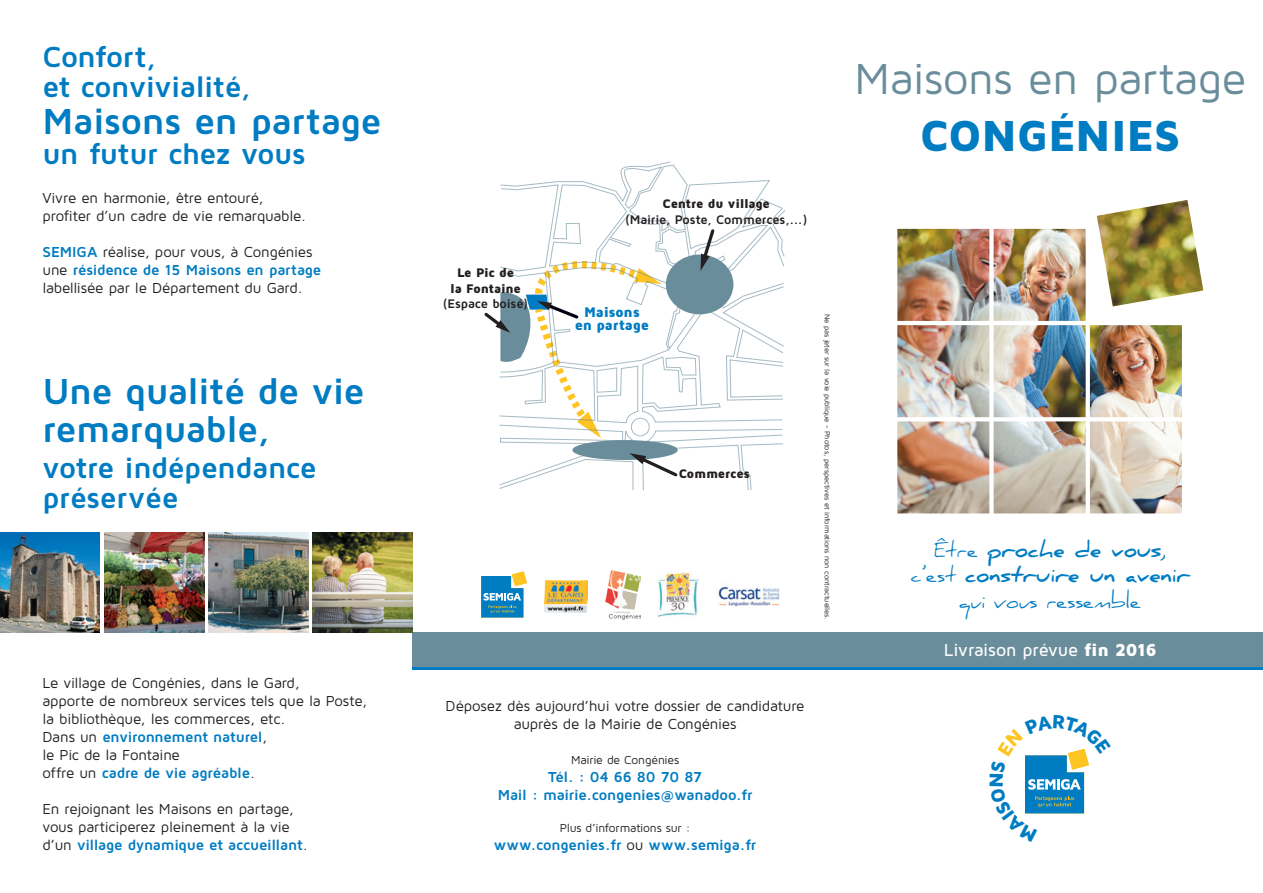
<style>
.page{position:relative;width:1263px;height:893px;background:#fff}
.page>*{position:absolute;margin:0;border:0;box-sizing:border-box;transform-origin:0 0}
.t1{font:45px "Maven Pro";letter-spacing:-.01em;color:#6a8d9b}
.t2{font:900 45px "Maven Pro";letter-spacing:-.005em;color:#007cc2}
.t3{font:700 37.5px/37.5px "Maven Pro";letter-spacing:-.015em;color:#007cc2}
.t4{font:700 30px/30px "Maven Pro";letter-spacing:-.01em;color:#007cc2}
.t5{font:700 21px/25.2px "Daniel";color:#007cc2;text-align:center}
.t6{font:500 18px "Maven Pro";letter-spacing:-.015em;color:#fff}
.t7{font:15px/18px "Maven Pro";letter-spacing:-.015em;color:#231f20}
.t8{font:700 15px/18px "Maven Pro";letter-spacing:-.01em;color:#007cc2;text-align:center}
.t9{font:900 14.55px/13.4px "Maven Pro";letter-spacing:-.01em;color:#007cc2;text-align:center}
.t10{font:900 12.9px/15.5px "Maven Pro";letter-spacing:-.015em;color:#231f20;text-align:center}
.t11{font:700 12.9px "Maven Pro";letter-spacing:-.015em;color:#231f20}
.t12{font:12px "Maven Pro";letter-spacing:-.015em;color:#231f20}
.t13{font:7.5px "Maven Pro";letter-spacing:-.015em;color:#231f20}
.s1{font-weight:700;color:#007cc2}
.s2{font-weight:400;color:#231f20}
.s3{font-weight:400}
.s4{font-weight:900}
</style>
<div class="page">
<svg style="left:412px;top:666px;width:851px;height:4px;background:#1a80b8"></svg>
<div style="left:412px;top:632px;width:851px;height:34px;background:#6a8d9b"></div>
<svg style="left:484px;top:162px;width:301px;height:328px"></svg>
<svg style="left:481px;top:571px;width:46px;height:47px"></svg>
<img style="left:658px;top:572px;width:42px;height:45px">
<img style="left:718px;top:586px;width:62px;height:20px">
<img style="left:605px;top:570px;width:36px;height:50px">
<img style="left:544px;top:581px;width:44px;height:31px">
<img style="left:0;top:532px;width:100px;height:100px">
<img style="left:208px;top:532px;width:100px;height:100px">
<img style="left:313px;top:532px;width:99px;height:100px">
<img style="left:104px;top:532px;width:100px;height:100px">
<img style="left:897px;top:200px;width:306px;height:313px">
<svg style="left:1025px;top:748px;width:64px;height:66px"></svg>
<h3 class="t4" style="left:43px;top:40px;width:210px">Confort,<br>et convivialité,</h3>
<h2 class="t3" style="left:43px;top:101px;width:340px">Maisons en partage</h2>
<h3 class="t4" style="left:43px;top:138px;width:265px">un futur chez vous</h3>
<p class="t7" style="left:43px;top:189px;width:265px">Vivre en harmonie, être entouré, profiter d’un cadre de vie remarquable.</p>
<p class="t7" style="left:43px;top:243px;width:280px"><span class="s1">SEMIGA</span> réalise, pour vous, à Congénies une <span class="s1">résidence de 15 Maisons en partage </span>labellisée par le Département du Gard.</p>
<h2 class="t3" style="left:43px;top:371px;width:324px">Une qualité de vie remarquable,</h2>
<h3 class="t4" style="left:43px;top:451px;width:275px">votre indépendance préservée</h3>
<p class="t7" style="left:43px;top:674px;width:326px">Le village de Congénies, dans le Gard,<br>apporte de nombreux services tels que la Poste, la bibliothèque, les commerces, etc.<br>Dans un <span class="s1">environnement naturel</span>,<br>le Pic de la Fontaine<br>offre un <span class="s1">cadre de vie agréable</span>.</p>
<p class="t7" style="left:43px;top:800px;width:267px">En rejoignant les Maisons en partage, vous participerez pleinement à la vie d’un <span class="s1">village dynamique et accueillant</span>.</p>
<p class="t10" style="left:450px;top:265px;width:72px">Le Pic de la Fontaine</p>
<p class="t11" style="left:443px;top:296px;width:87px">(Espace boisé)</p>
<p class="t10" style="left:662px;top:196px;width:109px">Centre du village</p>
<p class="t11" style="left:625px;top:211px;width:184px">(Mairie, Poste, Commerces,...)</p>
<p class="t9" style="left:575px;top:305px;width:76px">Maisons en partage</p>
<p class="t10" style="left:679px;top:466px;width:72px">Commerces</p>
<p class="t13" style="left:832px;top:314px;width:308px;rotate:90deg">Ne pas jeter sur la voie publique - Photos, perspectives et informations non contractuelles.</p>
<p class="t7" style="left:446px;top:696px;width:360px;text-align:center">Déposez dès aujourd’hui votre dossier de candidature auprès de la Mairie de Congénies</p>
<p class="t12" style="left:571px;top:752px;width:110px">Mairie de Congénies</p>
<p class="t8" style="left:498px;top:767px;width:256px">Tél. : 04 66 80 70 87<br>Mail : mairie.congenies@wanadoo.fr</p>
<p class="t12" style="left:560px;top:821px;width:132px">Plus d’informations sur :</p>
<p class="t8" style="left:494px;top:836px;width:264px">www.congenies.fr <span class="s2">ou</span> www.semiga.fr</p>
<h1 class="t1" style="left:854px;top:50px;width:393px">Maisons en partage</h1>
<h1 class="t2" style="left:920px;top:108px;width:262px">CONGÉNIES</h1>
<h3 class="t5" style="left:911px;top:537px;width:280px"><span class="s3">Être</span> proche de vous<span class="s3">, c’est</span> construire un avenir <span class="s3">qui vous ressemble</span></h3>
<p class="t6" style="left:944px;top:639px;width:214px">Livraison prévue <span class="s4">fin 2016</span></p>
</div>
